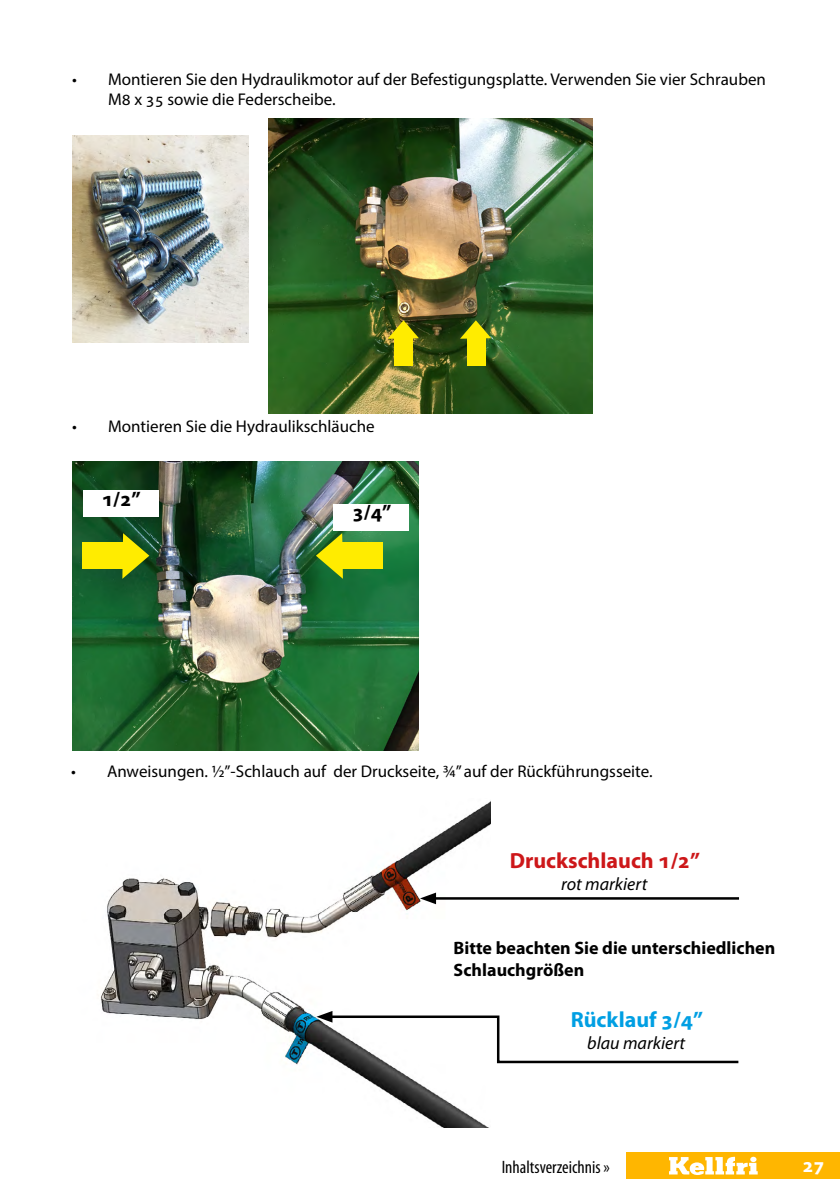
<style>
.page{position:relative;width:840px;height:1191px;background:#fff}
.page>*{position:absolute;margin:0;border:0;box-sizing:border-box;transform-origin:0 0}
.t1{font:700 22px "Myriad Pro";color:#cd1719}
.t2{font:700 22px "Myriad Pro";color:#009fe3}
.t3{font:700 20.6px "Myriad Pro";color:#000}
.t4{font:700 20px "Myriad Pro";color:#fff}
.t5{font:700 18px/21.6px "Myriad Pro";color:#000}
.t6{font:italic 18px "Myriad Pro";color:#000}
.t7{font:condensed 18px "Myriad Pro";color:#000}
.t8{font:17px/20.4px "Myriad Pro";color:#000}
</style>
<div class="page">
<div style="left:626px;top:1152px;width:213px;height:27px;background:#ffb600"></div>
<svg style="left:669px;top:1156px;width:88px;height:19px"></svg>
<img style="left:100px;top:801px;width:390px;height:326px">
<img style="left:72px;top:462px;width:346px;height:288px">
<svg style="left:316px;top:533px;width:27px;height:46px"></svg>
<div style="left:339px;top:542px;width:43px;height:26px;background:#ffec00"></div>
<svg style="left:122px;top:533px;width:27px;height:46px"></svg>
<div style="left:83px;top:542px;width:43px;height:26px;background:#ffec00"></div>
<div style="left:83px;top:490px;width:75px;height:27px;background:#fff"></div>
<div style="left:333px;top:504px;width:76px;height:27px;background:#fff"></div>
<img style="left:268px;top:118px;width:324px;height:295px">
<img style="left:72px;top:135px;width:176px;height:207px">
<svg style="left:387px;top:320px;width:31px;height:19px"></svg>
<div style="left:394px;top:336px;width:19px;height:30px;background:#ffec00"></div>
<svg style="left:460px;top:320px;width:31px;height:19px"></svg>
<div style="left:467px;top:336px;width:18px;height:30px;background:#ffec00"></div>
<hr style="left:431px;top:897px;width:307px;height:2px;background:#000">
<svg style="left:420px;top:892px;width:16px;height:12px"></svg>
<svg style="left:316px;top:1011px;width:423px;height:53px"></svg>
<p class="t8" style="left:108px;top:69px;width:659px;text-indent:-36px">• Montieren Sie den Hydraulikmotor auf der Befestigungsplatte. Verwenden Sie vier Schrauben<br>M8 x 35 sowie die Federscheibe.</p>
<p class="t8" style="left:72px;top:415px;width:304px">• Montieren Sie die Hydraulikschläuche</p>
<p class="t3" style="left:102px;top:485px;width:41px">1/2”</p>
<p class="t3" style="left:352px;top:499px;width:41px">3/4”</p>
<p class="t8" style="left:71px;top:761px;width:582px">• Anweisungen. ½”-Schlauch auf der Druckseite, ¾” auf der Rückführungsseite.</p>
<p class="t1" style="left:509px;top:846px;width:192px">Druckschlauch 1/2”</p>
<p class="t6" style="left:561px;top:872px;width:88px">rot markiert</p>
<p class="t5" style="left:453px;top:936px;width:323px">Bitte beachten Sie die unterschiedlichen<br>Schlauchgrößen</p>
<p class="t2" style="left:570px;top:1005px;width:134px">Rücklauf 3/4”</p>
<p class="t6" style="left:587px;top:1031px;width:99px">blau markiert</p>
<p class="t7" style="left:501px;top:1156px;width:110px">Inhaltsverzeichnis »</p>
<p class="t4" style="left:801px;top:1152px;width:24px">27</p>
</div>
